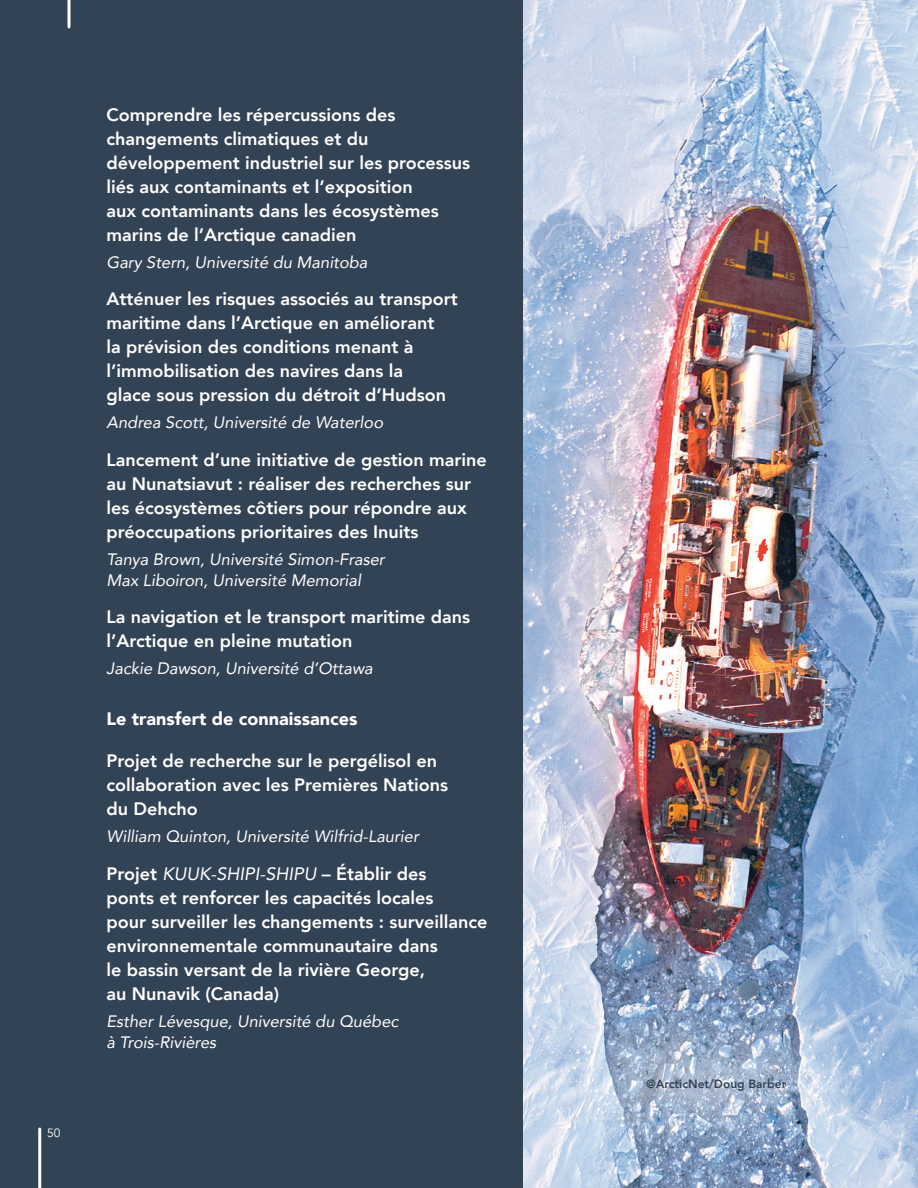
<style>
.page{position:relative;width:918px;height:1188px;background:#334356}
.page>*{position:absolute;margin:0;border:0;box-sizing:border-box;transform-origin:0 0}
.t1{font:800 18px/24px "Avenir";color:#fff}
.t2{font:900 18px "Avenir";color:#fff}
.t3{font:italic 16.5px/21px "Avenir";color:#fff}
.t4{font:800 12px "Avenir";color:#334356}
.t5{font:12px "Avenir";color:#fff}
.s1{font-weight:400;font-style:italic}
</style>
<div class="page">
<img style="left:524px;top:0;width:394px;height:1188px">
<hr style="left:38px;top:1129px;width:3px;height:59px;background:#fff">
<hr style="left:68px;top:0;width:2px;height:27px;background:#fff">
<p class="t5" style="left:47px;top:1126px;width:15px">50</p>
<p class="t1" style="left:106px;top:103px;width:365px">Comprendre les répercussions des changements climatiques et du développement industriel sur les processus liés aux contaminants et l’exposition<br>aux contaminants dans les écosystèmes marins de l’Arctique canadien</p>
<p class="t3" style="left:106px;top:251px;width:263px">Gary Stern, Université du Manitoba</p>
<p class="t1" style="left:106px;top:287px;width:353px">Atténuer les risques associés au transport maritime dans l’Arctique en améliorant<br>la prévision des conditions menant à l’immobilisation des navires dans la<br>glace sous pression du détroit d’Hudson</p>
<p class="t3" style="left:106px;top:412px;width:278px">Andrea Scott, Université de Waterloo</p>
<p class="t1" style="left:106px;top:448px;width:382px">Lancement d’une initiative de gestion marine au Nunatsiavut : réaliser des recherches sur les écosystèmes côtiers pour répondre aux préoccupations prioritaires des Inuits</p>
<p class="t3" style="left:106px;top:548px;width:280px">Tanya Brown, Université Simon-Fraser<br>Max Liboiron, Université Memorial</p>
<p class="t1" style="left:106px;top:605px;width:365px">La navigation et le transport maritime dans l’Arctique en pleine mutation</p>
<p class="t3" style="left:106px;top:658px;width:268px">Jackie Dawson, Université d’Ottawa</p>
<p class="t2" style="left:106px;top:704px;width:252px">Le transfert de connaissances</p>
<p class="t1" style="left:106px;top:749px;width:343px">Projet de recherche sur le pergélisol en collaboration avec les Premières Nations du Dehcho</p>
<p class="t3" style="left:106px;top:826px;width:314px">William Quinton, Université Wilfrid-Laurier</p>
<p class="t1" style="left:106px;top:862px;width:383px">Projet <span class="s1">KUUK-SHIPI-SHIPU</span> – Établir des<br>ponts et renforcer les capacités locales<br>pour surveiller les changements : surveillance environnementale communautaire dans<br>le bassin versant de la rivière George,<br>au Nunavik (Canada)</p>
<p class="t3" style="left:106px;top:1010px;width:293px">Esther Lévesque, Université du Québec à Trois-Rivières</p>
<p class="t4" style="left:646px;top:1075px;width:142px">@ArcticNet/Doug Barber</p>
</div>
